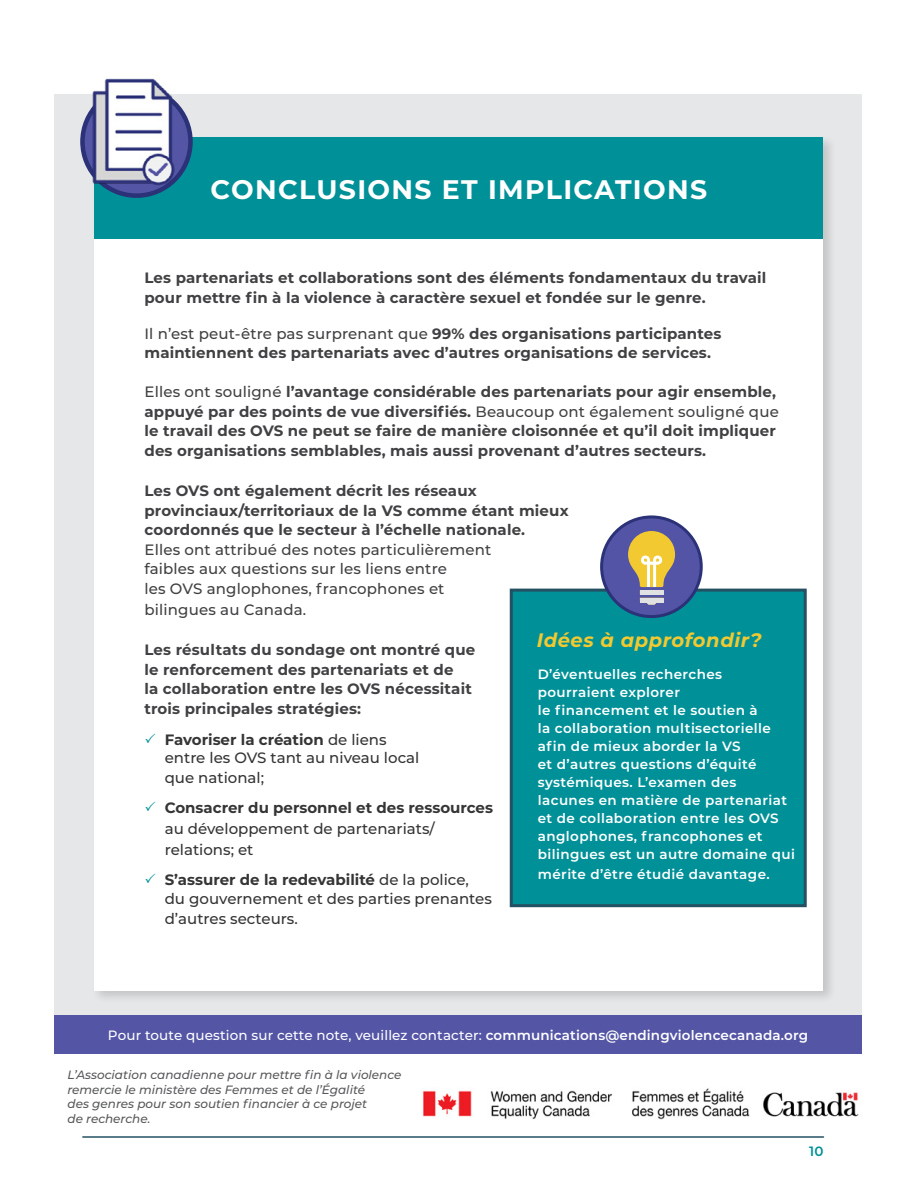
<style>
.page{position:relative;width:918px;height:1188px;background:#fff}
.page>*{position:absolute;margin:0;border:0;box-sizing:border-box;transform-origin:0 0}
.t1{font:700 26.85px "Montserrat";letter-spacing:.05em;color:#fff}
.t2{font:italic 700 19.5px "Montserrat";letter-spacing:.03em;color:#f2c930}
.t3{font:700 15px/19.5px "Montserrat";letter-spacing:.01em;color:#414042}
.t4{font:500 15px/21px "Montserrat";color:#363535}
.t5{font:500 15px/19.5px "Montserrat";letter-spacing:.01em;color:#414042}
.t6{font:600 13.5px/18px "Montserrat";letter-spacing:.03em;color:#fff}
.t7{font:500 13.5px "Montserrat";letter-spacing:.01em;color:#fff}
.t8{font:600 13.5px "Montserrat";color:#009198}
.t9{font:italic 500 12px/14.4px "Montserrat";color:#58595b}
.s1{font-weight:500}
.s2{color:#009198}
.s3{font-weight:700}
.s4{font-weight:600}
</style>
<div class="page">
<hr style="left:83px;top:1136px;width:741px;height:2px;background:#245063">
<div style="left:54px;top:94px;width:808px;height:947px;background:#e6e7e8"></div>
<div style="left:91px;top:133px;width:746px;height:870px;background:#000;opacity:.15"></div>
<div style="left:94px;top:137px;width:730px;height:853px;background:#fff"></div>
<div style="left:94px;top:137px;width:730px;height:102px;background:#009198"></div>
<svg style="left:82px;top:88px;width:108px;height:108px"></svg>
<div style="left:80px;top:85px;width:113px;height:113px;border:4px solid #2b3278;border-radius:50%"></div>
<div style="left:54px;top:1015px;width:808px;height:39px;background:#5455a5"></div>
<img style="left:80px;top:78px;width:102px;height:113px">
<img style="left:423px;top:1088px;width:436px;height:32px">
<div style="left:510px;top:589px;width:297px;height:318px;background:#009198;border:3px solid #245063"></div>
<svg style="left:600px;top:515px;width:103px;height:103px;background:#4e509e"></svg>
<svg style="left:628px;top:531px;width:47px;height:74px;background:#b7a16e"></svg>
<div style="left:640px;top:590px;width:23px;height:5px;background:#e0e1e2"></div>
<hr style="left:640px;top:598px;width:23px;height:4px;background:#e0e1e2">
<div style="left:647px;top:600px;width:9px;height:5px;background:#e0e1e2;border-radius:2px"></div>
<h1 class="t1" style="left:211px;top:170px;width:498px">CONCLUSIONS ET IMPLICATIONS</h1>
<p class="t3" style="left:144px;top:267px;width:623px">Les partenariats et collaborations sont des éléments fondamentaux du travail pour mettre fin à la violence à caractère sexuel et fondée sur le genre.</p>
<p class="t3" style="left:144px;top:323px;width:578px"><span class="s1">Il n’est peut-être pas surprenant que</span> 99% des organisations participantes maintiennent des partenariats avec d’autres organisations de services.</p>
<p class="t3" style="left:144px;top:381px;width:636px"><span class="s1">Elles ont souligné</span> l’avantage considérable des partenariats pour agir ensemble, appuyé par des points de vue diversifiés. <span class="s1">Beaucoup ont également souligné que </span>le travail des OVS ne peut se faire de manière cloisonnée et qu’il doit impliquer des organisations semblables, mais aussi provenant d’autres secteurs.</p>
<p class="t3" style="left:144px;top:480px;width:426px">Les OVS ont également décrit les réseaux provinciaux/territoriaux de la VS comme étant mieux coordonnés que le secteur à l’échelle nationale.</p>
<p class="t5" style="left:144px;top:539px;width:348px">Elles ont attribué des notes particulièrement faibles aux questions sur les liens entre<br>les OVS anglophones, francophones et</p>
<p class="t5" style="left:144px;top:599px;width:163px">bilingues au Canada.</p>
<p class="t3" style="left:144px;top:639px;width:332px">Les résultats du sondage ont montré que le renforcement des partenariats et de<br>la collaboration entre les OVS nécessitait trois principales stratégies:</p>
<p class="t4" style="left:165px;top:730px;width:256px;line-height:18px;text-indent:-20px"><span class="s2">✓</span> <span class="s3">Favoriser la création</span> de liens entre les OVS tant au niveau local</p>
<p class="t4" style="left:165px;top:766px;width:101px">que national;</p>
<p class="t4" style="left:165px;top:796px;width:330px;text-indent:-20px"><span class="s2">✓</span> <span class="s3">Consacrer du personnel et des ressources </span>au développement de partenariats/ relations; et</p>
<p class="t4" style="left:165px;top:869px;width:329px;line-height:19.5px;text-indent:-20px"><span class="s2">✓</span> <span class="s3">S’assurer de la redevabilité</span> de la police, du gouvernement et des parties prenantes d’autres secteurs.</p>
<h2 class="t2" style="left:537px;top:626px;width:226px">Idées à approfondir?</h2>
<p class="t6" style="left:538px;top:665px;width:259px">D’éventuelles recherches pourraient explorer<br>le financement et le soutien à<br>la collaboration multisectorielle afin de mieux aborder la VS<br>et d’autres questions d’équité systémiques. L’examen des lacunes en matière de partenariat et de collaboration entre les OVS anglophones, francophones et bilingues est un autre domaine qui</p>
<p class="t6" style="left:538px;top:864px;width:233px">mérite d’être étudié davantage.</p>
<p class="t7" style="left:108px;top:1025px;width:702px">Pour toute question sur cette note, veuillez contacter: <span class="s4">communications@endingviolencecanada.org</span></p>
<p class="t9" style="left:68px;top:1067px;width:336px">L’Association canadienne pour mettre fin à la violence remercie le ministère des Femmes et de l’Égalité<br>des genres pour son soutien financier à ce projet<br>de recherche.</p>
<p class="t8" style="left:809px;top:1142px;width:16px">10</p>
</div>
